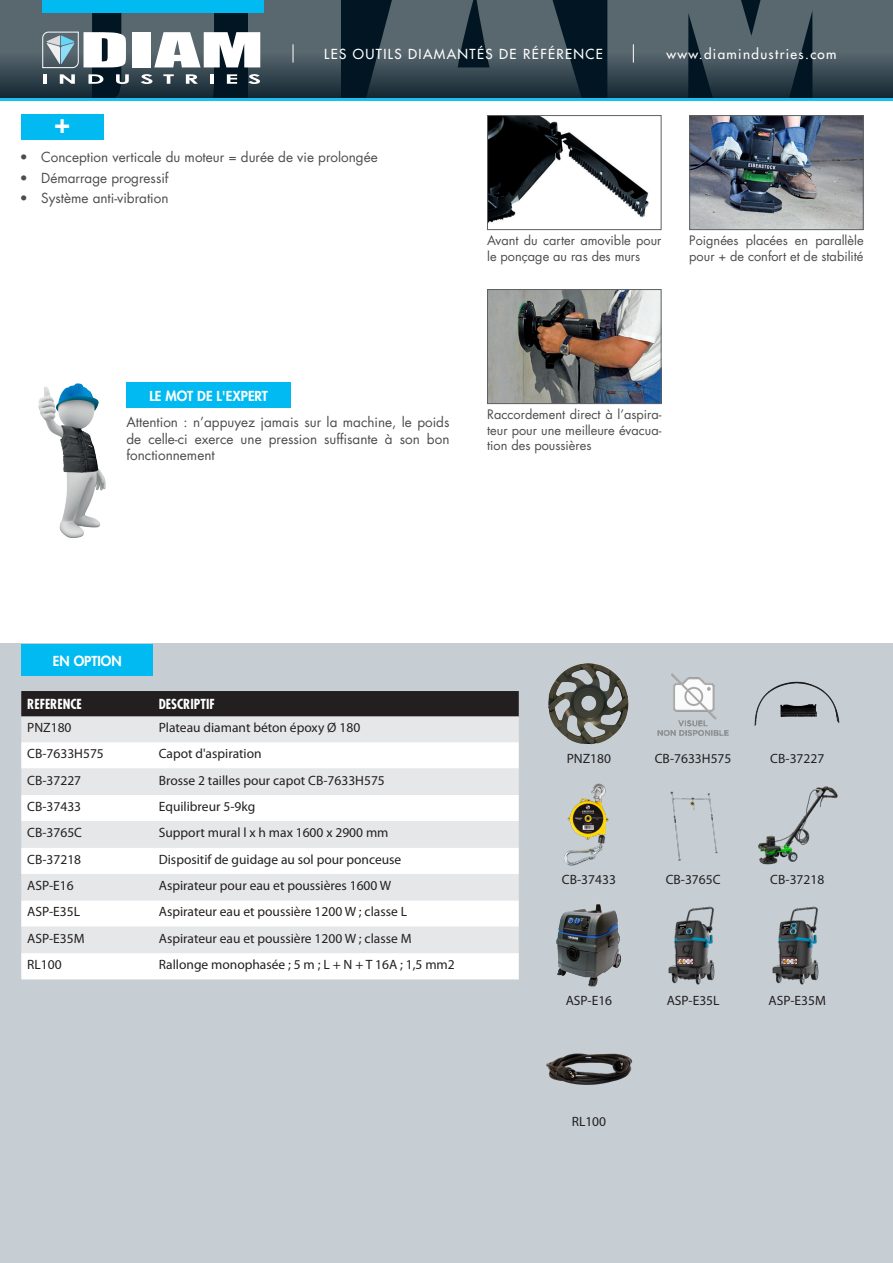
<style>
.page{position:relative;width:893px;height:1263px;background:#fff}
.page>*{position:absolute;margin:0;border:0;box-sizing:border-box;transform-origin:0 0}
.t1{font:800 27px "Futura Std";color:#fff}
.Contenu_tableau{font:13.5px "Myriad Pro";color:#231f20}
.Texte_gris_contenu_basique{font:13.5px/16.2px "Futura Std";color:#4b4c4d;text-align:justify}
.Legende_REF_option{font:13.5px "Myriad Pro";color:#231f20}
.t2{font:500 13.5px "Futura Std";letter-spacing:.1em;color:#fff}
.Titre_fond_Bleu{font:800 13.5px "Futura Std";color:#fff}
.Titre_tableau{font:700 condensed 13.5px "Futura Std";color:#fff}
.legende_photo{font:12.75px/15.3px "Futura Std";color:#4b4c4d}
</style>
<div class="page">
<div style="left:21px;top:114px;width:82px;height:25px;background:#00baf1"></div>
<div style="left:0;top:0;width:893px;height:99px;background:#011622"></div>
<svg style="left:0;top:0;width:249px;height:131px"></svg>
<svg style="left:249px;top:0;width:92px;height:101px;background:#506069"></svg>
<svg style="left:357px;top:0;width:234px;height:101px"></svg>
<svg style="left:607px;top:0;width:286px;height:131px"></svg>
<svg style="left:293px;top:44px;width:1px;height:19px"></svg>
<div style="left:42px;top:0;width:222px;height:13px;background:#00baf1"></div>
<hr style="left:0;top:98px;width:893px;height:2px;background:#15c0f2">
<div style="left:0;top:643px;width:893px;height:620px;background:#c6ced4"></div>
<div style="left:21px;top:691px;width:498px;height:25px;background:#231f20"></div>
<div style="left:21px;top:716px;width:498px;height:26px;background:#e6e7e9"></div>
<svg style="left:21px;top:742px;width:498px;height:237px;background:#f3f4f5"></svg>
<div style="left:23px;top:694px;width:128px;height:22px;background:#231f20"></div>
<div style="left:155px;top:694px;width:362px;height:22px;background:#231f20"></div>
<img style="left:548px;top:663px;width:81px;height:82px">
<img style="left:489px;top:117px;width:170px;height:106px">
<div style="left:487px;top:115px;width:174px;height:115px;border:1px solid #606063"></div>
<img style="left:691px;top:117px;width:171px;height:111px">
<div style="left:689px;top:115px;width:175px;height:115px;border:1px solid #606063"></div>
<img style="left:489px;top:291px;width:170px;height:111px">
<div style="left:487px;top:289px;width:174px;height:115px;border:1px solid #606063"></div>
<div style="left:22px;top:644px;width:131px;height:32px;background:#00baf1"></div>
<div style="left:126px;top:382px;width:165px;height:26px;background:#00baf1"></div>
<img style="left:38px;top:383px;width:68px;height:155px">
<img style="left:657px;top:673px;width:72px;height:63px">
<img style="left:754px;top:681px;width:86px;height:45px">
<img style="left:564px;top:783px;width:45px;height:83px">
<img style="left:670px;top:791px;width:48px;height:70px">
<img style="left:758px;top:786px;width:80px;height:79px">
<img style="left:556px;top:904px;width:65px;height:83px">
<img style="left:668px;top:906px;width:47px;height:79px">
<img style="left:772px;top:906px;width:47px;height:79px">
<img style="left:546px;top:1053px;width:86px;height:32px">
<p class="t1" style="left:55px;top:106px;width:17px">+</p>
<p class="t2" style="left:324px;top:46px;width:280px">LES OUTILS DIAMANTÉS DE RÉFÉRENCE</p>
<p class="t2" style="left:666px;top:46px;width:172px">www.diamindustries.com</p>
<p class="Texte_gris_contenu_basique" style="left:20px;top:149px;width:359px">• Conception verticale du moteur = durée de vie prolongée</p>
<p class="Texte_gris_contenu_basique" style="left:20px;top:170px;width:150px">• Démarrage progressif</p>
<p class="Texte_gris_contenu_basique" style="left:20px;top:190px;width:150px">• Système anti-vibration</p>
<p class="legende_photo" style="left:487px;top:233px;width:176px">Avant du carter amovible pour le ponçage au ras des murs</p>
<p class="legende_photo" style="left:689px;top:233px;width:176px">Poignées placées en parallèle pour + de confort et de stabilité</p>
<p class="Titre_fond_Bleu" style="left:150px;top:387px;width:120px">LE MOT DE L'EXPERT</p>
<p class="Texte_gris_contenu_basique" style="left:126px;top:414px;width:324px">Attention : n’appuyez jamais sur la machine, le poids de celle-ci exerce une pression suffisante à son bon fonctionnement</p>
<p class="legende_photo" style="left:487px;top:407px;width:176px;text-align:justify">Raccordement direct à l’aspira&shy;teur pour une meilleure évacua&shy;tion des poussières</p>
<p class="Titre_fond_Bleu" style="left:53px;top:652px;width:70px">EN OPTION</p>
<p class="Titre_tableau" style="left:27px;top:696px;width:56px">REFERENCE</p>
<p class="Titre_tableau" style="left:159px;top:696px;width:58px">DESCRIPTIF</p>
<p class="Contenu_tableau" style="left:27px;top:719px;width:46px">PNZ180</p>
<p class="Contenu_tableau" style="left:159px;top:719px;width:203px">Plateau diamant béton époxy Ø 180</p>
<p class="Contenu_tableau" style="left:27px;top:745px;width:78px">CB-7633H575</p>
<p class="Contenu_tableau" style="left:159px;top:745px;width:104px">Capot d'aspiration</p>
<p class="Contenu_tableau" style="left:27px;top:772px;width:55px">CB-37227</p>
<p class="Contenu_tableau" style="left:159px;top:772px;width:228px">Brosse 2 tailles pour capot CB-7633H575</p>
<p class="Contenu_tableau" style="left:27px;top:798px;width:55px">CB-37433</p>
<p class="Contenu_tableau" style="left:159px;top:798px;width:98px">Equilibreur 5-9kg</p>
<p class="Contenu_tableau" style="left:27px;top:824px;width:56px">CB-3765C</p>
<p class="Contenu_tableau" style="left:159px;top:824px;width:231px">Support mural l x h max 1600 x 2900 mm</p>
<p class="Contenu_tableau" style="left:27px;top:851px;width:55px">CB-37218</p>
<p class="Contenu_tableau" style="left:159px;top:851px;width:244px">Dispositif de guidage au sol pour ponceuse</p>
<p class="Contenu_tableau" style="left:27px;top:877px;width:48px">ASP-E16</p>
<p class="Contenu_tableau" style="left:159px;top:877px;width:234px">Aspirateur pour eau et poussières 1600 W</p>
<p class="Contenu_tableau" style="left:27px;top:904px;width:54px">ASP-E35L</p>
<p class="Contenu_tableau" style="left:159px;top:904px;width:250px">Aspirateur eau et poussière 1200 W ; classe L</p>
<p class="Contenu_tableau" style="left:27px;top:930px;width:59px">ASP-E35M</p>
<p class="Contenu_tableau" style="left:159px;top:930px;width:254px">Aspirateur eau et poussière 1200 W ; classe M</p>
<p class="Contenu_tableau" style="left:27px;top:956px;width:36px">RL100</p>
<p class="Contenu_tableau" style="left:159px;top:956px;width:297px">Rallonge monophasée ; 5 m ; L + N + T 16A ; 1,5 mm2</p>
<p class="Legende_REF_option" style="left:567px;top:750px;width:46px">PNZ180</p>
<p class="Legende_REF_option" style="left:655px;top:750px;width:78px">CB-7633H575</p>
<p class="Legende_REF_option" style="left:770px;top:750px;width:55px">CB-37227</p>
<p class="Legende_REF_option" style="left:562px;top:871px;width:55px">CB-37433</p>
<p class="Legende_REF_option" style="left:666px;top:871px;width:56px">CB-3765C</p>
<p class="Legende_REF_option" style="left:770px;top:871px;width:55px">CB-37218</p>
<p class="Legende_REF_option" style="left:566px;top:992px;width:48px">ASP-E16</p>
<p class="Legende_REF_option" style="left:667px;top:992px;width:54px">ASP-E35L</p>
<p class="Legende_REF_option" style="left:769px;top:992px;width:59px">ASP-E35M</p>
<p class="Legende_REF_option" style="left:572px;top:1113px;width:36px">RL100</p>
</div>
